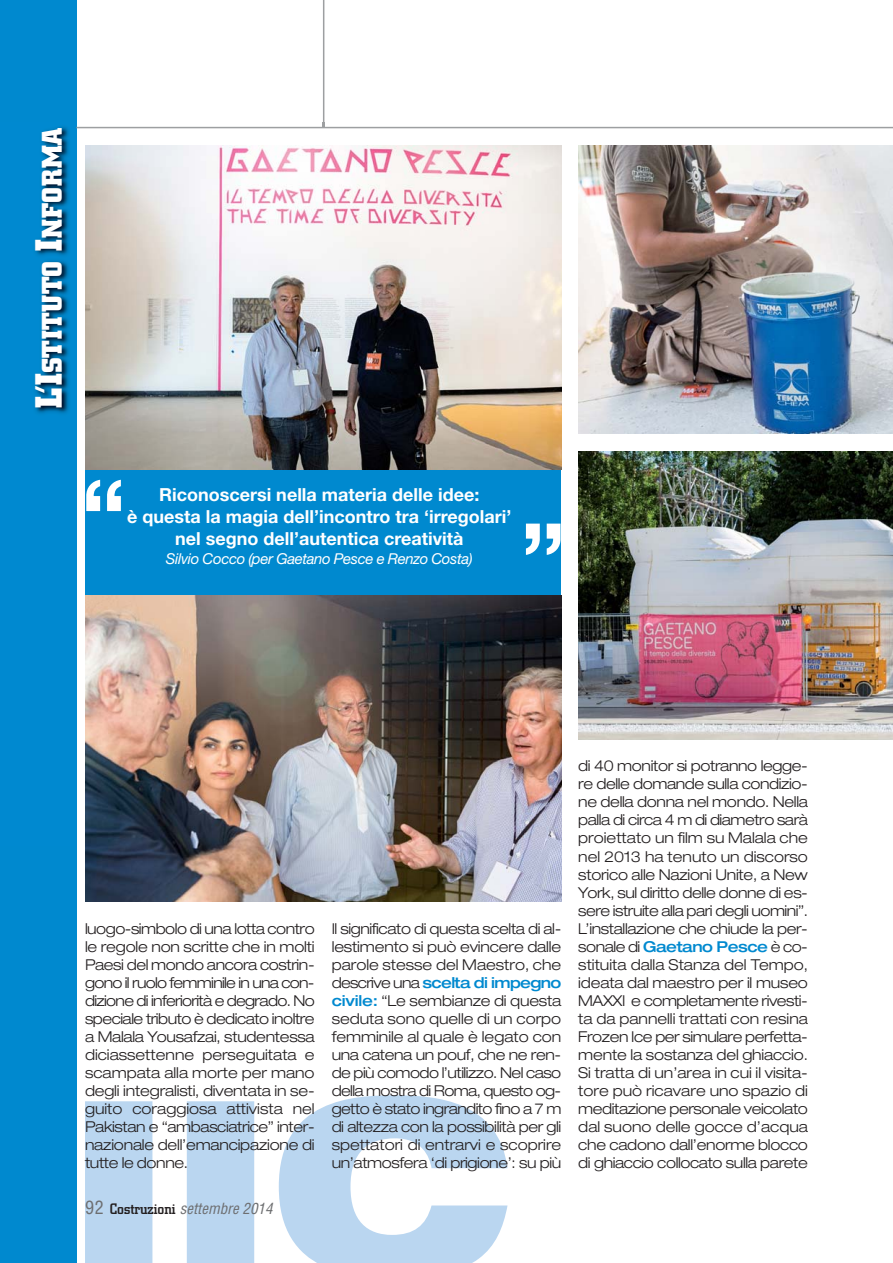
<style>
.page{position:relative;width:893px;height:1263px;background:#fff}
.page>*{position:absolute;margin:0;border:0;box-sizing:border-box;transform-origin:0 0}
.t1{font:700 97.5px "Helvetica Neue";color:#fff}
.t2{font:700 28.2px "City";letter-spacing:.02em;color:#fff}
.t3{font:700 18px/21.6px "Helvetica Neue";color:#fff;text-align:center}
.t4{font:300 expanded 15px/18px "Helvetica Neue";letter-spacing:-.025em;color:#231f20;text-align:justify}
.t5{font:italic 15px "Helvetica Neue";letter-spacing:-.025em;color:#fff}
.t6{font:italic condensed 15px "Helvetica";color:#6d6e70}
.s1{font-size:37.5px}
.s2{font-weight:500;color:#0089cf}
.s3{font-style:normal;font-size:18px}
.s4{font-family:"City";font-weight:500;font-style:normal;font-stretch:normal;color:#231f20}
</style>
<div class="page">
<div style="left:0;top:0;width:77px;height:1263px;background:#0089cf"></div>
<hr style="left:323px;top:0;width:1px;height:128px;background:#9d9fa1">
<img style="left:35px;top:123px;width:398px;height:473px">
<svg style="left:85px;top:1095px;width:422px;height:168px;fill:#bad6f0"></svg>
<hr style="left:77px;top:127px;width:816px;height:1px;background:#9d9fa1">
<div style="left:85px;top:470px;width:476px;height:125px;background:#0089cf"></div>
<img style="left:85px;top:146px;width:476px;height:323px">
<img style="left:85px;top:596px;width:476px;height:306px">
<img style="left:578px;top:146px;width:315px;height:288px">
<img style="left:578px;top:452px;width:315px;height:288px">
<h2 class="t2" style="left:42px;top:408px;width:282px;rotate:-90deg"><span class="s1">L’I</span>STITUTO <span class="s1">I</span>NFORMA</h2>
<h1 class="t1" style="left:81px;top:480px;width:47px">“</h1>
<p class="t3" style="left:127px;top:486px;width:386px">Riconoscersi nella materia delle idee:<br>è questa la magia dell’incontro tra ‘irregolari’ nel segno dell’autentica creatività</p>
<p class="t5" style="left:166px;top:553px;width:308px">Silvio Cocco (per Gaetano Pesce e Renzo Costa)</p>
<h1 class="t1" style="left:521px;top:524px;width:47px">”</h1>
<p class="t4" style="left:85px;top:921px;width:231px">luogo-simbolo di una lotta contro le regole non scritte che in molti Paesi del mondo ancora costrin&shy;gono il ruolo femminile in una con&shy;dizione di inferiorità e degrado. No speciale tributo è dedicato inoltre a Malala Yousafzai, studentessa diciassettenne perseguitata e scampata alla morte per mano degli integralisti, diventata in se&shy;guito coraggiosa attivista nel Pakistan e “ambasciatrice” inter&shy;nazionale dell’emancipazione di tutte le donne.</p>
<p class="t4" style="left:332px;top:921px;width:231px">Il significato di questa scelta di al&shy;lestimento si può evincere dalle parole stesse del Maestro, che descrive una <span class="s2">scelta di impegno civile:</span> “Le sembianze di questa seduta sono quelle di un corpo femminile al quale è legato con una catena un pouf, che ne ren&shy;de più comodo l’utilizzo. Nel caso della mostra di Roma, questo og&shy;getto è stato ingrandito fino a 7 m di altezza con la possibilità per gli spettatori di entrarvi e scoprire un’atmosfera ‘di prigione’: su più</p>
<p class="t6" style="left:85px;top:1202px;width:192px"><span class="s3">92</span> <span class="s4">Costruzioni</span> settembre 2014</p>
<p class="t4" style="left:578px;top:759px;width:231px">di 40 monitor si potranno legge&shy;re delle domande sulla condizio&shy;ne della donna nel mondo. Nella palla di circa 4 m di diametro sarà proiettato un film su Malala che nel 2013 ha tenuto un discorso storico alle Nazioni Unite, a New York, sul diritto delle donne di es&shy;sere istruite alla pari degli uomini”.<br>L’installazione che chiude la per&shy;sonale di <span class="s2">Gaetano Pesce</span> è co&shy;stituita dalla Stanza del Tempo, ideata dal maestro per il museo MAXXI e completamente rivesti&shy;ta da pannelli trattati con resina Frozen Ice per simulare perfetta&shy;mente la sostanza del ghiaccio.<br>Si tratta di un’area in cui il visita&shy;tore può ricavare uno spazio di meditazione personale veicolato dal suono delle gocce d’acqua che cadono dall’enorme blocco di ghiaccio collocato sulla parete</p>
</div>
